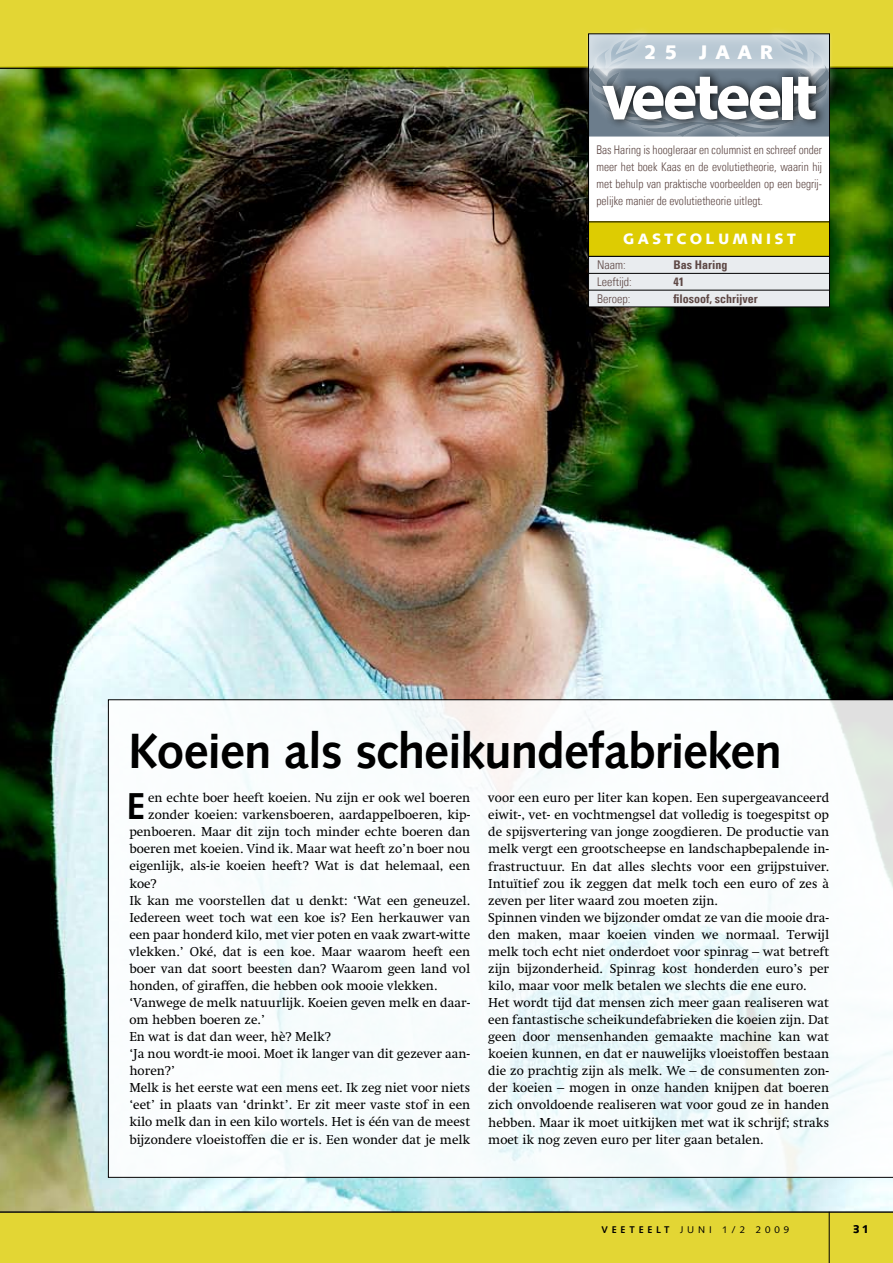
<style>
.page{position:relative;width:893px;height:1263px;background:#fff}
.page>*{position:absolute;margin:0;border:0;box-sizing:border-box;transform-origin:0 0}
.t1{font:700 49.5px "Syntax LT Pro";letter-spacing:-.02em;color:#000}
.t2{font:700 37.35px "Syntax LT Pro";color:#000}
.t3{font:900 19.5px "Syntax LT Pro";letter-spacing:.4em;color:#fff}
.t4{font:900 15px "Syntax LT Pro";letter-spacing:.22em;color:#fff}
.t5{font:13.2px/17.1px "Swift LT Pro";color:#000}
.t6{font:12px/17.1px "Univers Com 47 Light Cond";color:#5e4845;text-align:justify;scale:.95 1}
.t7{font:12px "Univers Com 67 Bold Cond";color:#5e4845}
.t8{font:12px "Univers Com 47 Light Cond";color:#5e4845}
.t9{font:900 11.25px "Syntax LT Pro";color:#000}
.t10{font:9.75px "Syntax LT Pro";letter-spacing:.4em;color:#000}
.s1{font-weight:700}
</style>
<div class="page">
<img style="left:0;top:69px;width:893px;height:1143px">
<div style="left:0;top:0;width:893px;height:68px;background:#e3d634"></div>
<hr style="left:0;top:68px;width:893px;height:1px;background:#000">
<div style="left:589px;top:254px;width:240px;height:53px;background:#e9ecef"></div>
<hr style="left:588px;top:273px;width:241px;height:1px;background:#000">
<hr style="left:588px;top:290px;width:241px;height:1px;background:#000">
<div style="left:0;top:1213px;width:893px;height:50px;background:#e3d634"></div>
<hr style="left:829px;top:1212px;width:1px;height:51px;background:#000">
<hr style="left:0;top:1212px;width:893px;height:1px;background:#000">
<div style="left:589px;top:95px;width:241px;height:161px;background:#fff"></div>
<svg style="left:579px;top:24px;width:260px;height:120px"></svg>
<svg style="left:586px;top:31px;width:247px;height:49px"></svg>
<svg style="left:590px;top:36px;width:238px;height:101px"></svg>
<div style="left:782px;top:77px;width:10px;height:42px;background:#fff"></div>
<div style="left:589px;top:222px;width:241px;height:34px;background:#ddcc02"></div>
<div style="left:588px;top:34px;width:242px;height:273px;border:1px solid #000"></div>
<hr style="left:588px;top:222px;width:242px;height:1px;background:#000">
<hr style="left:588px;top:256px;width:242px;height:1px;background:#000">
<svg style="left:108px;top:699px;width:785px;height:479px"></svg>
<h3 class="t3" style="left:644px;top:40px;width:130px">25 JAAR</h3>
<p class="t6" style="left:596px;top:141px;width:239px">Bas Haring is hoogleraar en columnist en schreef onder meer het boek Kaas en de evolutietheorie, waarin hij met behulp van praktische voorbeelden op een begrij&shy;pelijke manier de evolutietheorie uitlegt.</p>
<p class="t4" style="left:623px;top:229px;width:174px">GASTCOLUMNIST</p>
<p class="t8" style="left:597px;top:257px;width:30px">Naam:</p>
<p class="t7" style="left:673px;top:257px;width:55px">Bas Haring</p>
<p class="t8" style="left:597px;top:274px;width:36px">Leeftijd:</p>
<p class="t7" style="left:673px;top:274px;width:12px">41</p>
<p class="t8" style="left:597px;top:291px;width:35px">Beroep:</p>
<p class="t7" style="left:673px;top:291px;width:86px">filosoof, schrijver</p>
<h1 class="t1" style="left:128px;top:722px;width:655px">Koeien als scheikundefabrieken</h1>
<h2 class="t2" style="left:126px;top:784px;width:20px">E</h2>
<p class="t5" style="left:148px;top:789px;width:324px">en echte boer heeft koeien. Nu zijn er ook wel boeren</p>
<p class="t5" style="left:488px;top:789px;width:342px">voor een euro per liter kan kopen. Een supergeavanceerd eiwit-, vet- en vochtmengsel dat volledig is toegespitst op de spijsvertering van jonge zoogdieren. De productie van melk vergt een grootscheepse en landschapbepalende in&shy;frastructuur. En dat alles slechts voor een grijpstuiver.<br>Intuïtief zou ik zeggen dat melk toch een euro of zes à zeven per liter waard zou moeten zijn.<br>Spinnen vinden we bijzonder omdat ze van die mooie dra&shy;den maken, maar koeien vinden we normaal. Terwijl melk toch echt niet onderdoet voor spinrag – wat betreft zijn bijzonderheid. Spinrag kost honderden euro’s per kilo, maar voor melk betalen we slechts die ene euro.<br>Het wordt tijd dat mensen zich meer gaan realiseren wat een fantastische scheikundefabrieken die koeien zijn. Dat geen door mensenhanden gemaakte machine kan wat koeien kunnen, en dat er nauwelijks vloeistoffen bestaan die zo prachtig zijn als melk. We – de consumenten zon&shy;der koeien – mogen in onze handen knijpen dat boeren zich onvoldoende realiseren wat voor goud ze in handen hebben. Maar ik moet uitkijken met wat ik schrijf; straks moet ik nog zeven euro per liter gaan betalen.</p>
<p class="t5" style="left:148px;top:806px;width:324px">zonder koeien: varkensboeren, aardappelboeren, kip-</p>
<p class="t5" style="left:129px;top:823px;width:342px">penboeren. Maar dit zijn toch minder echte boeren dan</p>
<p class="t5" style="left:129px;top:840px;width:342px">boeren met koeien. Vind ik. Maar wat heeft zo’n boer nou</p>
<p class="t5" style="left:129px;top:857px;width:342px">eigenlijk, als-ie koeien heeft? Wat is dat helemaal, een</p>
<p class="t5" style="left:129px;top:874px;width:29px">koe?</p>
<p class="t5" style="left:129px;top:891px;width:342px">Ik kan me voorstellen dat u denkt: ‘Wat een geneuzel.</p>
<p class="t5" style="left:129px;top:909px;width:342px">Iedereen weet toch wat een koe is? Een herkauwer van</p>
<p class="t5" style="left:129px;top:926px;width:342px">een paar honderd kilo, met vier poten en vaak zwart-witte</p>
<p class="t5" style="left:129px;top:943px;width:342px">vlekken.’ Oké, dat is een koe. Maar waarom heeft een</p>
<p class="t5" style="left:129px;top:960px;width:342px">boer van dat soort beesten dan? Waarom geen land vol</p>
<p class="t5" style="left:129px;top:977px;width:310px">honden, of giraffen, die hebben ook mooie vlekken.</p>
<p class="t5" style="left:129px;top:994px;width:342px">‘Vanwege de melk natuurlijk. Koeien geven melk en daar-</p>
<p class="t5" style="left:129px;top:1011px;width:137px">om hebben boeren ze.’</p>
<p class="t5" style="left:129px;top:1028px;width:203px">En wat is dat dan weer, hè? Melk?</p>
<p class="t5" style="left:129px;top:1045px;width:342px">‘Ja nou wordt-ie mooi. Moet ik langer van dit gezever aan-</p>
<p class="t5" style="left:129px;top:1062px;width:47px">horen?’</p>
<p class="t5" style="left:129px;top:1079px;width:342px">Melk is het eerste wat een mens eet. Ik zeg niet voor niets</p>
<p class="t5" style="left:129px;top:1096px;width:342px">‘eet’ in plaats van ‘drinkt’. Er zit meer vaste stof in een</p>
<p class="t5" style="left:129px;top:1113px;width:342px">kilo melk dan in een kilo wortels. Het is één van de meest</p>
<p class="t5" style="left:129px;top:1130px;width:342px">bijzondere vloeistoffen die er is. Een wonder dat je melk</p>
<p class="t10" style="left:601px;top:1223px;width:189px"><span class="s1">VEETEELT</span> JUNI 1/2 2009</p>
<p class="t9" style="left:853px;top:1222px;width:18px">31</p>
</div>
